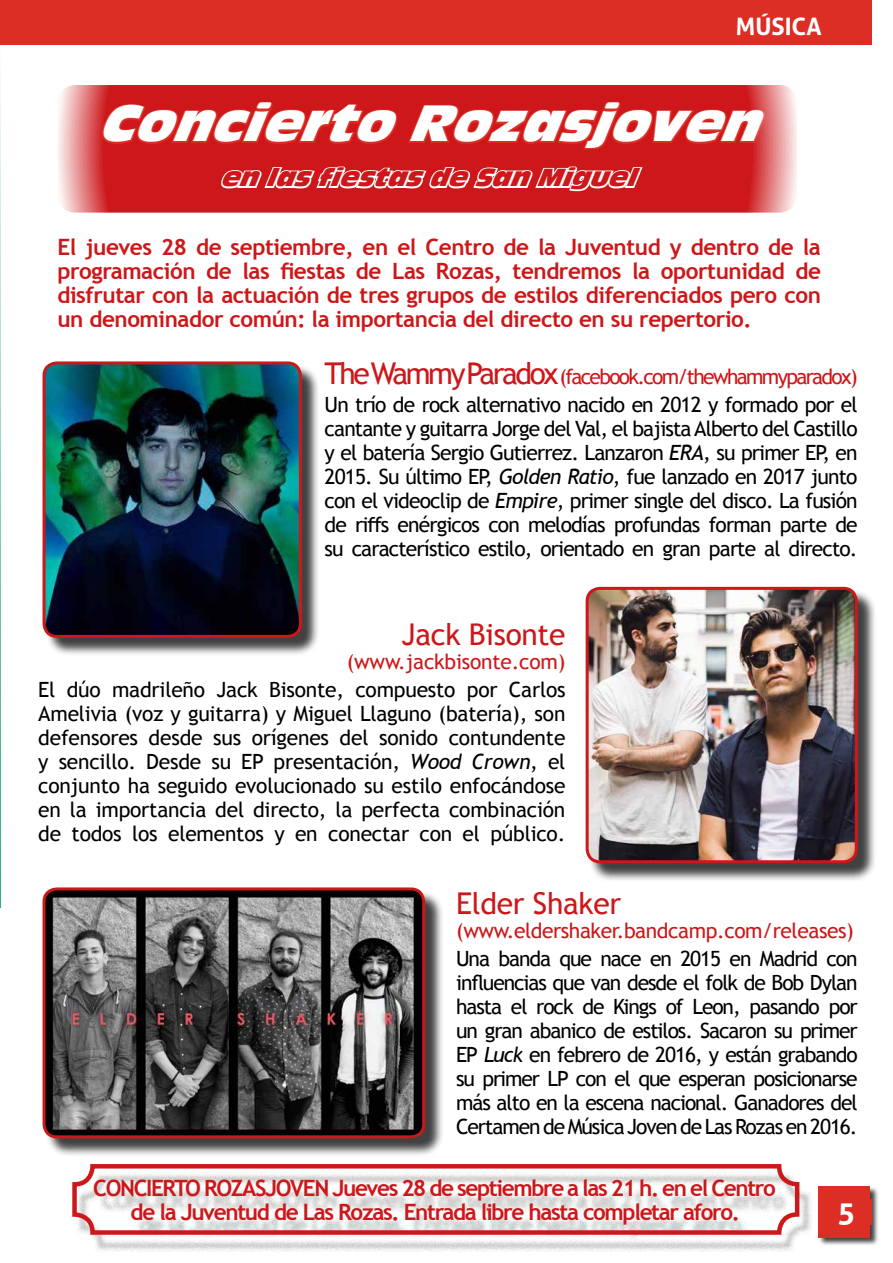
<style>
.page{position:relative;width:893px;height:1263px;background:#fff}
.page>*{position:absolute;margin:0;border:0;box-sizing:border-box;transform-origin:0 0}
.t1{font:italic 49.5px "Antique Olive Compact";color:#fff}
.t2{font:30px "Trebuchet MS";letter-spacing:-.01em;color:#cd171a}
.t3{font:700 30px "Aller";color:#fff}
.t4{font:italic 24px "Antique Olive Compact";color:#cd171a}
.t5{font:700 24px "Aller";color:#fff}
.t6{font:700 22.5px/24px "Trebuchet MS";letter-spacing:-.06em;color:#cd171a;text-align:justify}
.t7{font:21px/24px "Trebuchet MS";letter-spacing:-.04em;color:#000;text-align:justify}
.t8{font:21px "Trebuchet MS";letter-spacing:-.02em;color:#cd171a}
.s1{font-size:30px;color:#cd171a}
.s2{color:#cd171a}
.s3{font-style:italic}
</style>
<div class="page">
<hr style="left:0;top:45px;width:1px;height:863px;background:#009f65">
<div style="left:818px;top:1186px;width:61px;height:61px;background:#000;opacity:.75"></div>
<div style="left:819px;top:1186px;width:51px;height:52px;background:#dc2e24"></div>
<div style="left:821px;top:1199px;width:51px;height:26px;background:#dc2e24"></div>
<div style="left:0;top:0;width:872px;height:45px;background:#dc2e24"></div>
<svg style="left:57px;top:85px;width:740px;height:128px;background:#db5c5e"></svg>
<svg style="left:99px;top:99px;width:670px;height:114px;background:#d22b2c"></svg>
<div style="left:45px;top:364px;width:276px;height:292px;background:#000;opacity:.75"></div>
<img style="left:44px;top:364px;width:256px;height:272px">
<div style="left:43px;top:361px;width:259px;height:277px;border:3px solid #cd171a;border-radius:13px"></div>
<div style="left:588px;top:589px;width:288px;height:293px;background:#000;opacity:.75"></div>
<img style="left:587px;top:588px;width:269px;height:274px">
<div style="left:586px;top:587px;width:272px;height:276px;border:3px solid #cd171a;border-radius:13px"></div>
<div style="left:45px;top:890px;width:399px;height:267px;background:#000;opacity:.75"></div>
<img style="left:44px;top:890px;width:380px;height:247px">
<div style="left:43px;top:887px;width:382px;height:251px;border:3px solid #cd171a;border-radius:13px"></div>
<div style="left:76px;top:1172px;width:736px;height:80px;background:#9d9d9c;opacity:.65"></div>
<div style="left:72px;top:1164px;width:727px;height:71px;border:4px solid #cd171a;border-radius:18px"></div>
<p class="t5" style="left:736px;top:12px;width:87px">MÚSICA</p>
<h1 class="t1" style="left:98px;top:93px;width:685px">CONCIERTOROZASJOVEN</h1>
<p class="t4" style="left:220px;top:163px;width:428px">ENLASFIESTASDESANMIGUEL</p>
<p class="t6" style="left:57px;top:235px;width:765px">El jueves 28 de septiembre, en el Centro de la Juventud y dentro de la programación de las fiestas de Las Rozas, tendremos la oportunidad de disfrutar con la actuación de tres grupos de estilos diferenciados pero con un denominador común: la importancia del directo en su repertorio.</p>
<p class="t7" style="left:325px;top:362px;width:535px;line-height:28.2px"><span class="s1">The Wammy Paradox</span> <span class="s2">(facebook.com/thewhammyparadox)<br></span>Un trío de rock alternativo nacido en 2012 y formado por el</p>
<p class="t7" style="left:325px;top:416px;width:535px">cantante y guitarra Jorge del Val, el bajista Alberto del Castillo y el batería Sergio Gutierrez. Lanzaron <span class="s3">ERA</span>, su primer EP, en 2015. Su último EP, <span class="s3">Golden Ratio</span>, fue lanzado en 2017 junto con el videoclip de <span class="s3">Empire</span>, primer single del disco. La fusión de riffs enérgicos con melodías profundas forman parte de su característico estilo, orientado en gran parte al directo.</p>
<h2 class="t2" style="left:401px;top:615px;width:166px">Jack Bisonte</h2>
<p class="t8" style="left:347px;top:648px;width:220px">(www.jackbisonte.com)</p>
<p class="t7" style="left:38px;top:678px;width:529px">El dúo madrileño Jack Bisonte, compuesto por Carlos Amelivia (voz y guitarra) y Miguel Llaguno (batería), son defensores desde sus orígenes del sonido contundente y sencillo. Desde su EP presentación, <span class="s3">Wood Crown</span>, el conjunto ha seguido evolucionado su estilo enfocándose en la importancia del directo, la perfecta combinación de todos los elementos y en conectar con el público.</p>
<h2 class="t2" style="left:456px;top:884px;width:167px">Elder Shaker</h2>
<p class="t8" style="left:456px;top:917px;width:399px">(www.eldershaker.bandcamp.com/releases)</p>
<p class="t7" style="left:456px;top:946px;width:403px">Una banda que nace en 2015 en Madrid con influencias que van desde el folk de Bob Dylan hasta el rock de Kings of Leon, pasando por un gran abanico de estilos. Sacaron su primer EP <span class="s3">Luck</span> en febrero de 2016, y están grabando su primer LP con el que esperan posicionarse más alto en la escena nacional. Ganadores del Certamen de Música Joven de Las Rozas en 2016.</p>
<p class="t6" style="left:93px;top:1176px;width:684px;text-align:center">CONCIERTO ROZASJOVEN Jueves 28 de septiembre a las 21 h. en el Centro de la Juventud de Las Rozas. Entrada libre hasta completar aforo.</p>
<h2 class="t3" style="left:837px;top:1194px;width:19px">5</h2>
</div>
